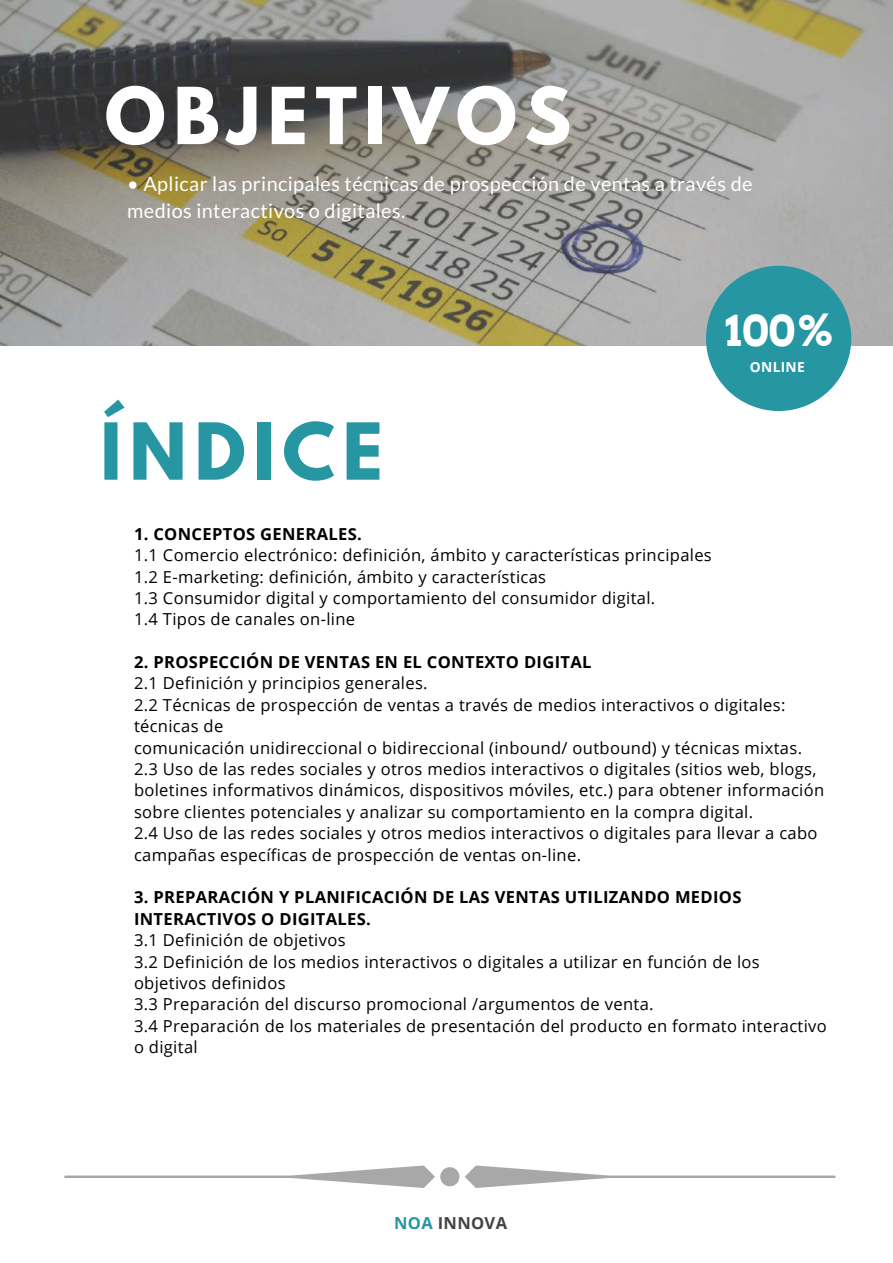
<style>
.page{position:relative;width:893px;height:1263px;background:#fff}
.page>*{position:absolute;margin:0;border:0;box-sizing:border-box;transform-origin:0 0}
.t1{font:700 69.6px "League Spartan";letter-spacing:.11em;color:#fff}
.t2{font:700 69.6px "League Spartan";letter-spacing:.11em;color:#2796a3}
.t3{font:700 42.45px "Arvo";color:#fff}
.t4{font:19.8px/27px "Lato";letter-spacing:.02em;color:#fff}
.t5{font:16.5px/21.5px "Open Sans";letter-spacing:.02em;color:#000}
.t6{font:700 16.5px/21.5px "Open Sans";letter-spacing:.02em;color:#000}
.t7{font:700 16.5px "Open Sans";letter-spacing:.02em;color:#444440}
.t8{font:700 13.8px "Open Sans";letter-spacing:.02em;color:#fff}
.s1{color:#2796a3}
</style>
<div class="page">
<img style="left:0;top:0;width:893px;height:346px">
<svg style="left:706px;top:266px;width:145px;height:145px"></svg>
<svg style="left:465px;top:1165px;width:370px;height:23px"></svg>
<svg style="left:64px;top:1165px;width:395px;height:23px"></svg>
<h1 class="t1" style="left:105px;top:81px;width:468px">OBJETIVOS</h1>
<p class="t4" style="left:127px;top:170px;width:627px">• Aplicar las principales técnicas de prospección de ventas a través de medios interactivos o digitales.</p>
<h1 class="t2" style="left:100px;top:417px;width:284px">ÍNDICE</h1>
<h2 class="t3" style="left:725px;top:305px;width:109px">100%</h2>
<p class="t8" style="left:750px;top:357px;width:56px">ONLINE</p>
<p class="t6" style="left:134px;top:523px;width:229px">1. CONCEPTOS GENERALES.</p>
<p class="t5" style="left:134px;top:544px;width:579px">1.1 Comercio electrónico: definición, ámbito y características principales 1.2 E-marketing: definición, ámbito y características<br>1.3 Consumidor digital y comportamiento del consumidor digital.<br>1.4 Tipos de canales on-line</p>
<p class="t6" style="left:134px;top:651px;width:459px">2. PROSPECCIÓN DE VENTAS EN EL CONTEXTO DIGITAL</p>
<p class="t5" style="left:134px;top:672px;width:692px">2.1 Definición y principios generales.<br>2.2 Técnicas de prospección de ventas a través de medios interactivos o digitales: técnicas de<br>comunicación unidireccional o bidireccional (inbound/ outbound) y técnicas mixtas.<br>2.3 Uso de las redes sociales y otros medios interactivos o digitales (sitios web, blogs, boletines informativos dinámicos, dispositivos móviles, etc.) para obtener información sobre clientes potenciales y analizar su comportamiento en la compra digital.<br>2.4 Uso de las redes sociales y otros medios interactivos o digitales para llevar a cabo campañas específicas de prospección de ventas on-line.</p>
<p class="t6" style="left:134px;top:886px;width:609px">3. PREPARACIÓN Y PLANIFICACIÓN DE LAS VENTAS UTILIZANDO MEDIOS<br>INTERACTIVOS O DIGITALES.</p>
<p class="t5" style="left:134px;top:929px;width:694px">3.1 Definición de objetivos<br>3.2 Definición de los medios interactivos o digitales a utilizar en función de los objetivos definidos<br>3.3 Preparación del discurso promocional /argumentos de venta.<br>3.4 Preparación de los materiales de presentación del producto en formato interactivo o digital</p>
<p class="t7" style="left:394px;top:1211px;width:114px"><span class="s1">NOA</span> INNOVA</p>
</div>
